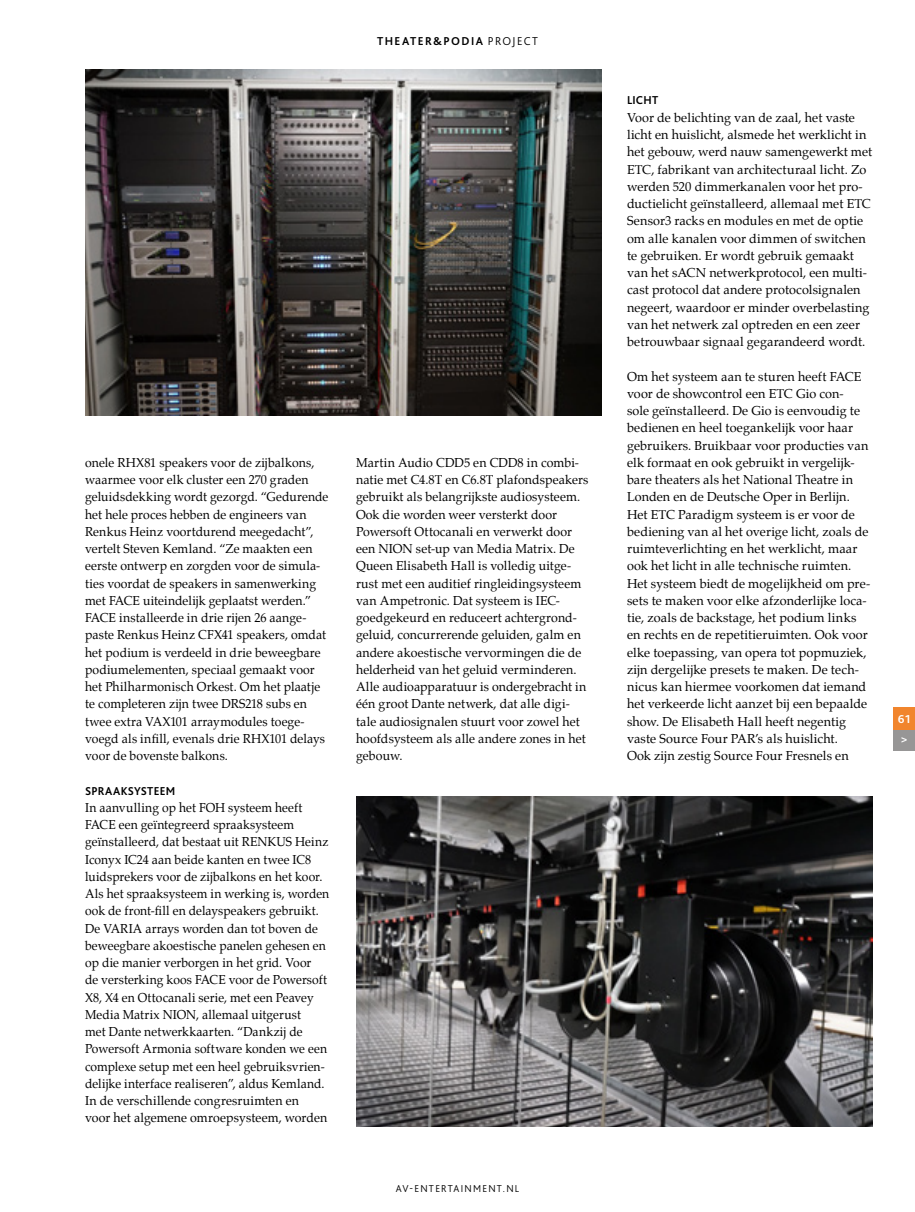
<style>
.page{position:relative;width:915px;height:1212px;background:#fff}
.page>*{position:absolute;margin:0;border:0;box-sizing:border-box;transform-origin:0 0}
.t1{font:12.75px/17.2px "Palatino";letter-spacing:.005em;color:#000}
.t2{font:12.75px/17.2px "Palatino";letter-spacing:.005em;color:#000;scale:.95 1}
.t3{font:12.75px/17.2px "Palatino";letter-spacing:.005em;color:#000;scale:.96 1}
.t4{font:700 12px "Bliss 2";letter-spacing:.125em;color:#000}
.t5{font:700 12px "Bliss 2";letter-spacing:.025em;color:#000;scale:.96 1}
.t6{font:700 12px/20.7px "Bliss 2";color:#fff}
.t7{font:300 10.5px "Bliss 2";letter-spacing:.125em;color:#000}
.s1{font-weight:300}
</style>
<div class="page">
<div style="left:893px;top:728px;width:21px;height:22px;background:#979696"></div>
<div style="left:893px;top:707px;width:21px;height:22px;background:#f1852d"></div>
<img style="left:85px;top:70px;width:516px;height:345px">
<img style="left:356px;top:797px;width:516px;height:330px">
<p class="t4" style="left:377px;top:33px;width:162px">THEATER&amp;PODIA <span class="s1">PROJECT</span></p>
<p class="t3" style="left:85px;top:454px;width:255px">onele RHX81 speakers voor de zijbalkons, waarmee voor elk cluster een 270 graden geluidsdekking wordt gezorgd. “Gedurende het hele proces hebben de engineers van Renkus Heinz voortdurend meegedacht”, vertelt Steven Kemland. “Ze maakten een eerste ontwerp en zorgden voor de simula&shy;ties voordat de speakers in samenwerking met FACE uiteindelijk geplaatst werden.” FACE installeerde in drie rijen 26 aange&shy;paste Renkus Heinz CFX41 speakers, omdat het podium is verdeeld in drie beweegbare podiumelementen, speciaal gemaakt voor het Philharmonisch Orkest. Om het plaatje te completeren zijn twee DRS218 subs en twee extra VAX101 arraymodules toege&shy;voegd als infill, evenals drie RHX101 delays voor de bovenste balkons.</p>
<p class="t5" style="left:85px;top:783px;width:95px">SPRAAKSYSTEEM</p>
<p class="t2" style="left:85px;top:799px;width:258px">In aanvulling op het FOH systeem heeft FACE een geïntegreerd spraaksysteem geïnstalleerd, dat bestaat uit RENKUS Heinz Iconyx IC24 aan beide kanten en twee IC8 luidsprekers voor de zijbalkons en het koor.<br>Als het spraaksysteem in werking is, worden ook de front-fill en delayspeakers gebruikt.<br>De VARIA arrays worden dan tot boven de beweegbare akoestische panelen gehesen en op die manier verborgen in het grid. Voor<br>de versterking koos FACE voor de Powersoft X8, X4 en Ottocanali serie, met een Peavey Media Matrix NION, allemaal uitgerust<br>met Dante netwerkkaarten. “Dankzij de Powersoft Armonia software konden we een complexe setup met een heel gebruiksvrien&shy;delijke interface realiseren”, aldus Kemland.<br>In de verschillende congresruimten en<br>voor het algemene omroepsysteem, worden</p>
<p class="t1" style="left:356px;top:454px;width:234px">Martin Audio CDD5 en CDD8 in combi&shy;natie met C4.8T en C6.8T plafondspeakers gebruikt als belangrijkste audiosysteem.<br>Ook die worden weer versterkt door Powersoft Ottocanali en verwerkt door een NION set-up van Media Matrix. De Queen Elisabeth Hall is volledig uitge&shy;rust met een auditief ringleidingsysteem van Ampetronic. Dat systeem is IEC&shy;goedgekeurd en reduceert achtergrond&shy;geluid, concurrerende geluiden, galm en andere akoestische vervormingen die de helderheid van het geluid verminderen.<br>Alle audioapparatuur is ondergebracht in één groot Dante netwerk, dat alle digi&shy;tale audiosignalen stuurt voor zowel het hoofdsysteem als alle andere zones in het gebouw.</p>
<p class="t7" style="left:395px;top:1182px;width:125px">AV-ENTERTAINMENT.NL</p>
<p class="t5" style="left:626px;top:93px;width:34px">LICHT</p>
<p class="t1" style="left:626px;top:109px;width:247px">Voor de belichting van de zaal, het vaste licht en huislicht, alsmede het werklicht in het gebouw, werd nauw samengewerkt met ETC, fabrikant van architecturaal licht. Zo werden 520 dimmerkanalen voor het pro&shy;ductielicht geïnstalleerd, allemaal met ETC Sensor3 racks en modules en met de optie om alle kanalen voor dimmen of switchen te gebruiken. Er wordt gebruik gemaakt van het sACN netwerkprotocol, een multi&shy;cast protocol dat andere protocolsignalen negeert, waardoor er minder overbelasting van het netwerk zal optreden en een zeer betrouwbaar signaal gegarandeerd wordt.</p>
<p class="t1" style="left:626px;top:367px;width:244px">Om het systeem aan te sturen heeft FACE voor de showcontrol een ETC Gio con-<br>sole geïnstalleerd. De Gio is eenvoudig te bedienen en heel toegankelijk voor haar gebruikers. Bruikbaar voor producties van elk formaat en ook gebruikt in vergelijk&shy;bare theaters als het National Theatre in Londen en de Deutsche Oper in Berlijn.<br>Het ETC Paradigm systeem is er voor de bediening van al het overige licht, zoals de ruimteverlichting en het werklicht, maar ook het licht in alle technische ruimten.<br>Het systeem biedt de mogelijkheid om pre&shy;sets te maken voor elke afzonderlijke loca&shy;tie, zoals de backstage, het podium links en rechts en de repetitieruimten. Ook voor elke toepassing, van opera tot popmuziek, zijn dergelijke presets te maken. De tech&shy;nicus kan hiermee voorkomen dat iemand het verkeerde licht aanzet bij een bepaalde show. De Elisabeth Hall heeft negentig vaste Source Four PAR’s als huislicht.<br>Ook zijn zestig Source Four Fresnels en</p>
<p class="t6" style="left:897px;top:708px;width:14px">61 &gt;</p>
</div>
